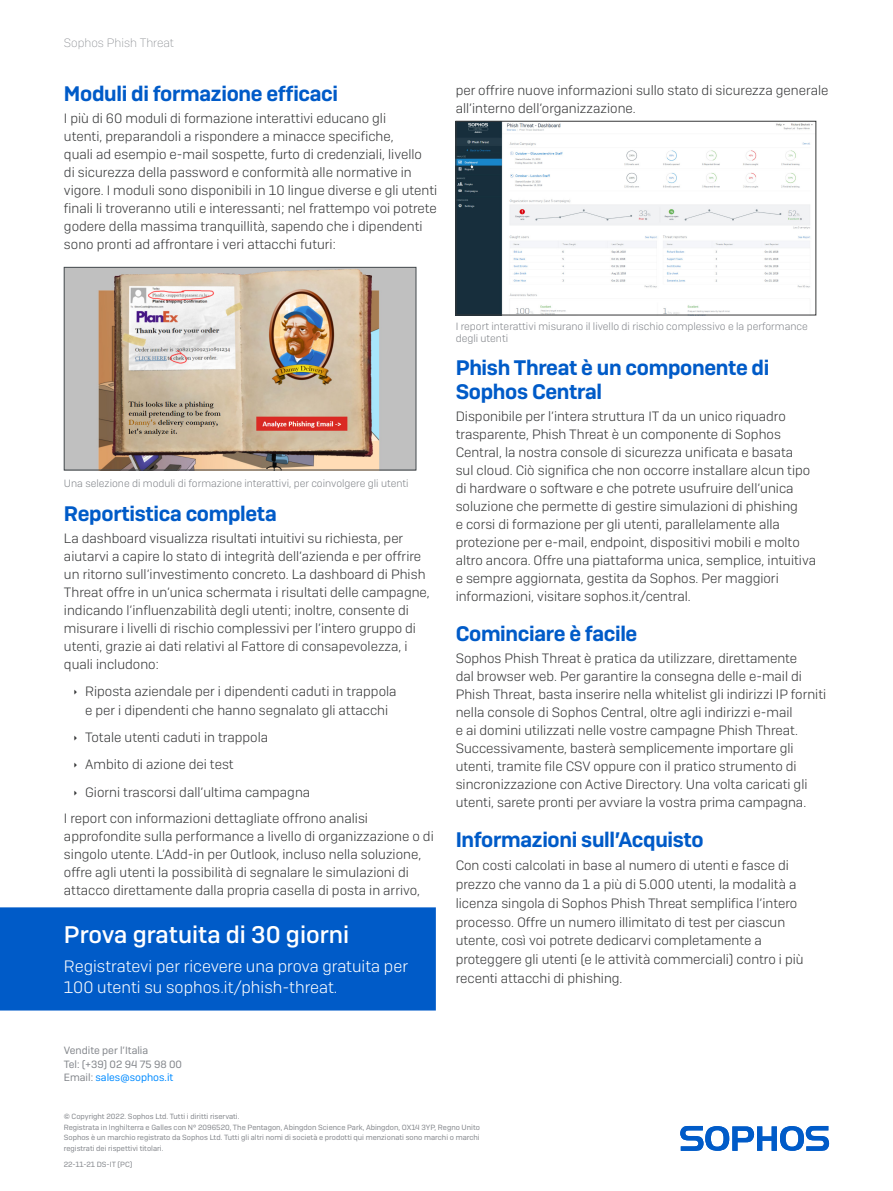
<style>
.page{position:relative;width:893px;height:1191px;background:#fff}
.page>*{position:absolute;margin:0;border:0;box-sizing:border-box;transform-origin:0 0}
.CTA_Heading{font:500 24px "Sophos Sans";color:#fff}
.Subheading_1{font:600 21px/23.1px "Sophos Sans";letter-spacing:-.015em;color:#005bc8}
.CTA_Copy{font:300 16.5px/21px "Sophos Sans";color:#fff}
.Body_Copy{font:300 13.5px/18px "Sophos Sans";color:#363738}
.t1{font:200 12px "Sophos Sans";color:#83868b}
.Note{font:300 10.5px/12px "Sophos Sans";color:#83868b}
.t2{font:10.5px/13.5px "Sophos Sans";color:#83868b}
.Job_No__and_Version{font:7.5px/10.5px "Sophos Sans";color:#83868b}
.s1{color:#008bff}
</style>
<div class="page">
<svg style="left:680px;top:1126px;width:149px;height:24px"></svg>
<img style="left:66px;top:269px;width:348px;height:199px">
<div style="left:64px;top:267px;width:352px;height:203px;border:1px solid #43494d"></div>
<img style="left:458px;top:123px;width:355px;height:190px">
<div style="left:456px;top:121px;width:360px;height:194px;border:1px solid #363738"></div>
<div style="left:0;top:907px;width:436px;height:103px;background:#005bc8"></div>
<p class="t1" style="left:64px;top:36px;width:112px">Sophos Phish Threat</p>
<p class="Subheading_1" style="left:64px;top:82px;width:276px">Moduli di formazione efficaci</p>
<p class="Body_Copy" style="left:64px;top:109px;width:375px">I più di 60 moduli di formazione interattivi educano gli<br>utenti, preparandoli a rispondere a minacce specifiche,<br>quali ad esempio e-mail sospette, furto di credenziali, livello<br>di sicurezza della password e conformità alle normative in vigore. I moduli sono disponibili in 10 lingue diverse e gli utenti finali li troveranno utili e interessanti; nel frattempo voi potrete godere della massima tranquillità, sapendo che i dipendenti sono pronti ad affrontare i veri attacchi futuri:</p>
<p class="Body_Copy" style="left:456px;top:81px;width:374px">per offrire nuove informazioni sullo stato di sicurezza generale all’interno dell’organizzazione.</p>
<p class="Note" style="left:64px;top:477px;width:346px">Una selezione di moduli di formazione interattivi, per coinvolgere gli utenti</p>
<p class="Subheading_1" style="left:64px;top:501px;width:214px">Reportistica completa</p>
<p class="Body_Copy" style="left:64px;top:529px;width:367px">La dashboard visualizza risultati intuitivi su richiesta, per aiutarvi a capire lo stato di integrità dell’azienda e per offrire un ritorno sull’investimento concreto. La dashboard di Phish Threat offre in un’unica schermata i risultati delle campagne, indicando l’influenzabilità degli utenti; inoltre, consente di misurare i livelli di rischio complessivi per l’intero gruppo di utenti, grazie ai dati relativi al Fattore di consapevolezza, i quali includono:</p>
<p class="Body_Copy" style="left:85px;top:682px;width:313px;line-height:18.8px">Riposta aziendale per i dipendenti caduti in trappola e per i dipendenti che hanno segnalato gli attacchi</p>
<p class="Body_Copy" style="left:85px;top:728px;width:184px">Totale utenti caduti in trappola</p>
<p class="Body_Copy" style="left:85px;top:755px;width:150px">Ambito di azione dei test</p>
<p class="Body_Copy" style="left:85px;top:782px;width:226px">Giorni trascorsi dall’ultima campagna</p>
<p class="Body_Copy" style="left:64px;top:809px;width:371px">I report con informazioni dettagliate offrono analisi approfondite sulla performance a livello di organizzazione o di singolo utente. L’Add-in per Outlook, incluso nella soluzione, offre agli utenti la possibilità di segnalare le simulazioni di attacco direttamente dalla propria casella di posta in arrivo,</p>
<p class="CTA_Heading" style="left:64px;top:919px;width:287px">Prova gratuita di 30 giorni</p>
<p class="CTA_Copy" style="left:64px;top:955px;width:346px">Registratevi per ricevere una prova gratuita per<br>100 utenti su sophos.it/phish-threat.</p>
<p class="Note" style="left:456px;top:320px;width:354px">I report interattivi misurano il livello di rischio complessivo e la performance degli utenti</p>
<p class="Subheading_1" style="left:456px;top:356px;width:315px">Phish Threat è un componente di<br>Sophos Central</p>
<p class="Body_Copy" style="left:456px;top:407px;width:362px">Disponibile per l’intera struttura IT da un unico riquadro trasparente, Phish Threat è un componente di Sophos Central, la nostra console di sicurezza unificata e basata<br>sul cloud. Ciò significa che non occorre installare alcun tipo di hardware o software e che potrete usufruire dell’unica soluzione che permette di gestire simulazioni di phishing<br>e corsi di formazione per gli utenti, parallelamente alla protezione per e-mail, endpoint, dispositivi mobili e molto altro ancora. Offre una piattaforma unica, semplice, intuitiva e sempre aggiornata, gestita da Sophos. Per maggiori informazioni, visitare sophos.it/central.</p>
<p class="Subheading_1" style="left:456px;top:622px;width:183px">Cominciare è facile</p>
<p class="Body_Copy" style="left:456px;top:649px;width:372px">Sophos Phish Threat è pratica da utilizzare, direttamente<br>dal browser web. Per garantire la consegna delle e-mail di Phish Threat, basta inserire nella whitelist gli indirizzi IP forniti nella console di Sophos Central, oltre agli indirizzi e-mail<br>e ai domini utilizzati nelle vostre campagne Phish Threat.<br>Successivamente, basterà semplicemente importare gli utenti, tramite file CSV oppure con il pratico strumento di sincronizzazione con Active Directory. Una volta caricati gli utenti, sarete pronti per avviare la vostra prima campagna.</p>
<p class="Subheading_1" style="left:456px;top:828px;width:250px">Informazioni sull’Acquisto</p>
<p class="Body_Copy" style="left:456px;top:856px;width:349px;line-height:18.8px">Con costi calcolati in base al numero di utenti e fasce di prezzo che vanno da 1 a più di 5.000 utenti, la modalità a licenza singola di Sophos Phish Threat semplifica l’intero processo. Offre un numero illimitato di test per ciascun utente, così voi potrete dedicarvi completamente a proteggere gli utenti (e le attività commerciali) contro i più recenti attacchi di phishing.</p>
<p class="t2" style="left:64px;top:1043px;width:120px">Vendite per l’Italia<br>Tel: (+39) 02 94 75 98 00<br>Email: <span class="s1">sales@sophos.it</span></p>
<p class="Job_No__and_Version" style="left:64px;top:1111px;width:418px">© Copyright 2022. Sophos Ltd. Tutti i diritti riservati.<br>Registrata in Inghilterra e Galles con Nº 2096520, The Pentagon, Abingdon Science Park, Abingdon, OX14 3YP, Regno Unito Sophos è un marchio registrato da Sophos Ltd. Tutti gli altri nomi di società e prodotti qui menzionati sono marchi o marchi registrati dei rispettivi titolari.</p>
<p class="Job_No__and_Version" style="left:64px;top:1159px;width:70px">22-11-21 DS-IT (PC)</p>
</div>
